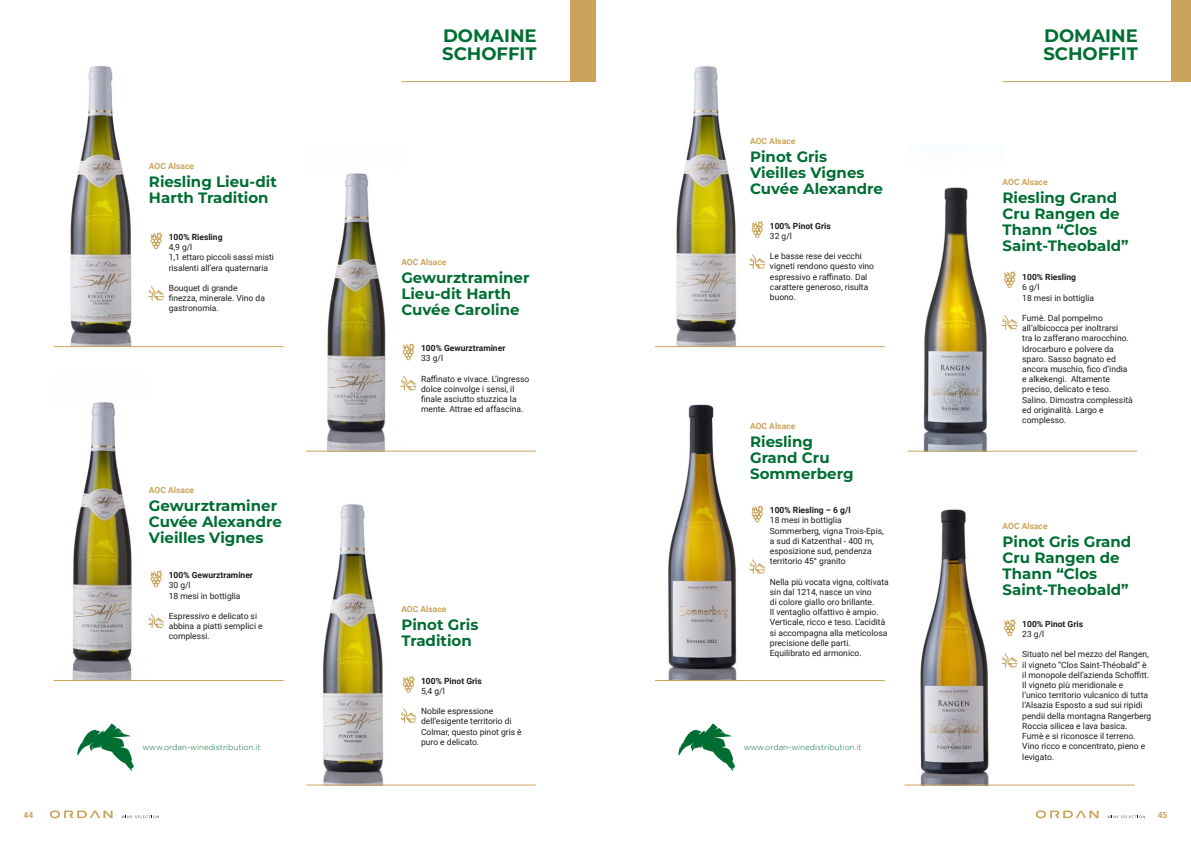
<style>
.page{position:relative;width:1191px;height:842px;background:#fff}
.page>*{position:absolute;margin:0;border:0;box-sizing:border-box;transform-origin:0 0}
.t1{font:700 18px/18px "Montserrat";color:#006e33}
.t2{font:700 15px/16px "Montserrat";color:#006e33}
.t3{font:8.5px/10.2px "Roboto";color:#1d1d1b}
.t4{font:700 8.5px "Roboto";color:#1d1d1b}
.t5{font:700 8.5px "Roboto";color:#cba45c}
.t6{font:300 8px "Gotham";color:#006e33}
</style>
<div class="page">
<hr style="left:1002px;top:81px;width:170px;height:1px;background:#cba45c">
<div style="left:1171px;top:0;width:20px;height:82px;background:#cba45c"></div>
<svg style="left:1035px;top:810px;width:63px;height:8px"></svg>
<svg style="left:1107px;top:815px;width:37px;height:3px"></svg>
<img style="left:907px;top:187px;width:95px;height:264px">
<img style="left:676px;top:66px;width:73px;height:280px">
<img style="left:907px;top:509px;width:95px;height:276px">
<img style="left:668px;top:404px;width:81px;height:276px">
<hr style="left:655px;top:346px;width:229px;height:1px;background:#cba45c">
<hr style="left:655px;top:680px;width:229px;height:1px;background:#cba45c">
<hr style="left:907px;top:451px;width:230px;height:1px;background:#cba45c">
<svg style="left:678px;top:723px;width:57px;height:48px"></svg>
<svg style="left:751px;top:221px;width:13px;height:17px"></svg>
<svg style="left:751px;top:505px;width:13px;height:18px"></svg>
<svg style="left:1004px;top:271px;width:12px;height:17px"></svg>
<svg style="left:1004px;top:619px;width:12px;height:17px"></svg>
<svg style="left:749px;top:254px;width:16px;height:15px"></svg>
<svg style="left:749px;top:559px;width:16px;height:15px"></svg>
<svg style="left:1001px;top:314px;width:17px;height:17px"></svg>
<svg style="left:1001px;top:652px;width:17px;height:17px"></svg>
<svg style="left:50px;top:810px;width:63px;height:8px"></svg>
<svg style="left:121px;top:815px;width:38px;height:3px"></svg>
<hr style="left:904px;top:785px;width:230px;height:1px;background:#cba45c">
<img style="left:306px;top:173px;width:95px;height:278px">
<img style="left:70px;top:66px;width:78px;height:280px">
<img style="left:306px;top:504px;width:95px;height:281px">
<img style="left:72px;top:402px;width:76px;height:278px">
<svg style="left:77px;top:723px;width:57px;height:48px"></svg>
<hr style="left:54px;top:346px;width:229px;height:1px;background:#cba45c">
<hr style="left:54px;top:680px;width:229px;height:1px;background:#cba45c">
<hr style="left:306px;top:451px;width:230px;height:1px;background:#cba45c">
<hr style="left:306px;top:785px;width:230px;height:1px;background:#cba45c">
<svg style="left:150px;top:232px;width:13px;height:17px"></svg>
<svg style="left:150px;top:570px;width:13px;height:18px"></svg>
<svg style="left:402px;top:343px;width:13px;height:17px"></svg>
<svg style="left:402px;top:676px;width:13px;height:17px"></svg>
<svg style="left:148px;top:286px;width:16px;height:15px"></svg>
<svg style="left:148px;top:613px;width:16px;height:16px"></svg>
<svg style="left:401px;top:376px;width:16px;height:15px"></svg>
<svg style="left:401px;top:708px;width:16px;height:16px"></svg>
<hr style="left:401px;top:81px;width:170px;height:1px;background:#cba45c">
<div style="left:570px;top:0;width:25px;height:82px;background:#cba45c"></div>
<p class="t5" style="left:23px;top:808px;width:11px">44</p>
<p class="t5" style="left:149px;top:160px;width:47px">AOC Alsace</p>
<h2 class="t2" style="left:149px;top:172px;width:129px">Riesling Lieu-dit<br>Harth Tradition</h2>
<p class="t4" style="left:169px;top:231px;width:55px">100% Riesling</p>
<p class="t3" style="left:169px;top:242px;width:107px">4,9 g/l<br>1,1 ettaro piccoli sassi misti risalenti all’era quaternaria</p>
<p class="t3" style="left:169px;top:283px;width:98px">Bouquet di grande finezza, minerale. Vino da gastronomia.</p>
<p class="t5" style="left:149px;top:483px;width:47px">AOC Alsace</p>
<h2 class="t2" style="left:149px;top:496px;width:134px">Gewurztraminer<br>Cuvée Alexandre<br>Vieilles Vignes</h2>
<p class="t4" style="left:169px;top:569px;width:86px">100% Gewurztraminer</p>
<p class="t3" style="left:169px;top:580px;width:73px">30 g/l<br>18 mesi in bottiglia</p>
<p class="t3" style="left:169px;top:610px;width:95px">Espressivo e delicato si abbina a piatti semplici e complessi.</p>
<p class="t6" style="left:142px;top:742px;width:120px">www.ordan-winedistribution.it</p>
<h1 class="t1" style="left:442px;top:25px;width:96px">DOMAINE<br>SCHOFFIT</h1>
<p class="t5" style="left:401px;top:256px;width:47px">AOC Alsace</p>
<h2 class="t2" style="left:401px;top:269px;width:130px">Gewurztraminer<br>Lieu-dit Harth<br>Cuvée Caroline</h2>
<p class="t4" style="left:421px;top:342px;width:86px">100% Gewurztraminer</p>
<p class="t3" style="left:421px;top:353px;width:23px">33 g/l</p>
<p class="t3" style="left:421px;top:373px;width:110px">Raffinato e vivace. L’ingresso dolce coinvolge i sensi, il finale asciutto stuzzica la mente. Attrae ed affascina.</p>
<p class="t5" style="left:401px;top:603px;width:47px">AOC Alsace</p>
<h2 class="t2" style="left:401px;top:616px;width:78px">Pinot Gris<br>Tradition</h2>
<p class="t4" style="left:421px;top:674px;width:62px">100% Pinot Gris</p>
<p class="t3" style="left:421px;top:685px;width:25px">5,4 g/l</p>
<p class="t3" style="left:421px;top:706px;width:102px">Nobile espressione dell’esigente territorio di<br>Colmar, questo pinot gris è puro e delicato.</p>
<p class="t5" style="left:750px;top:135px;width:47px">AOC Alsace</p>
<h2 class="t2" style="left:750px;top:148px;width:134px">Pinot Gris<br>Vieilles Vignes<br>Cuvée Alexandre</h2>
<p class="t4" style="left:770px;top:220px;width:62px">100% Pinot Gris</p>
<p class="t3" style="left:770px;top:230px;width:23px">32 g/l</p>
<p class="t3" style="left:770px;top:251px;width:106px">Le basse rese dei vecchi vigneti rendono questo vino espressivo e raffinato. Dal carattere generoso, risulta buono.</p>
<p class="t5" style="left:750px;top:420px;width:47px">AOC Alsace</p>
<h2 class="t2" style="left:750px;top:433px;width:105px">Riesling<br>Grand Cru<br>Sommerberg</h2>
<p class="t4" style="left:770px;top:504px;width:82px">100% Riesling – 6 g/l</p>
<p class="t3" style="left:770px;top:515px;width:115px">18 mesi in bottiglia<br>Sommerberg, vigna Trois-Epis, a sud di Katzenthal - 400 m, esposizione sud, pendenza territorio 45° granito</p>
<p class="t3" style="left:770px;top:576px;width:120px">Nella più vocata vigna, coltivata sin dal 1214, nasce un vino<br>di colore giallo oro brillante.<br>Il ventaglio olfattivo è ampio.<br>Verticale, ricco e teso. L’acidità si accompagna alla meticolosa precisione delle parti.<br>Equilibrato ed armonico.</p>
<p class="t6" style="left:743px;top:742px;width:120px">www.ordan-winedistribution.it</p>
<h1 class="t1" style="left:1043px;top:25px;width:96px">DOMAINE<br>SCHOFFIT</h1>
<p class="t5" style="left:1002px;top:176px;width:47px">AOC Alsace</p>
<h2 class="t2" style="left:1002px;top:189px;width:128px">Riesling Grand<br>Cru Rangen de<br>Thann “Clos<br>Saint-Theobald”</h2>
<p class="t4" style="left:1022px;top:271px;width:55px">100% Riesling</p>
<p class="t3" style="left:1022px;top:282px;width:73px">6 g/l<br>18 mesi in bottiglia</p>
<p class="t3" style="left:1022px;top:312px;width:112px">Fumè. Dal pompelmo all’albicocca per inoltrarsi<br>tra lo zafferano marocchino.<br>Idrocarburo e polvere da sparo. Sasso bagnato ed ancora muschio, fico d’india e alkekengi. Altamente preciso, delicato e teso.<br>Salino. Dimostra complessità ed originalità. Largo e complesso.</p>
<p class="t5" style="left:1002px;top:520px;width:47px">AOC Alsace</p>
<h2 class="t2" style="left:1002px;top:533px;width:130px">Pinot Gris Grand<br>Cru Rangen de<br>Thann “Clos<br>Saint-Theobald”</h2>
<p class="t4" style="left:1022px;top:618px;width:62px">100% Pinot Gris</p>
<p class="t3" style="left:1022px;top:629px;width:23px">23 g/l</p>
<p class="t3" style="left:1022px;top:649px;width:130px">Situato nel bel mezzo del Rangen, il vigneto “Clos Saint-Théobald” è il monopole dell’azienda Schoffitt.<br>Il vigneto più meridionale e<br>l’unico territorio vulcanico di tutta l’Alsazia Esposto a sud sui ripidi pendii della montagna Rangerberg<br>Roccia silicea e lava basica.<br>Fumè e si riconosce il terreno.<br>Vino ricco e concentrato, pieno e levigato.</p>
<p class="t5" style="left:1157px;top:808px;width:11px">45</p>
</div>
